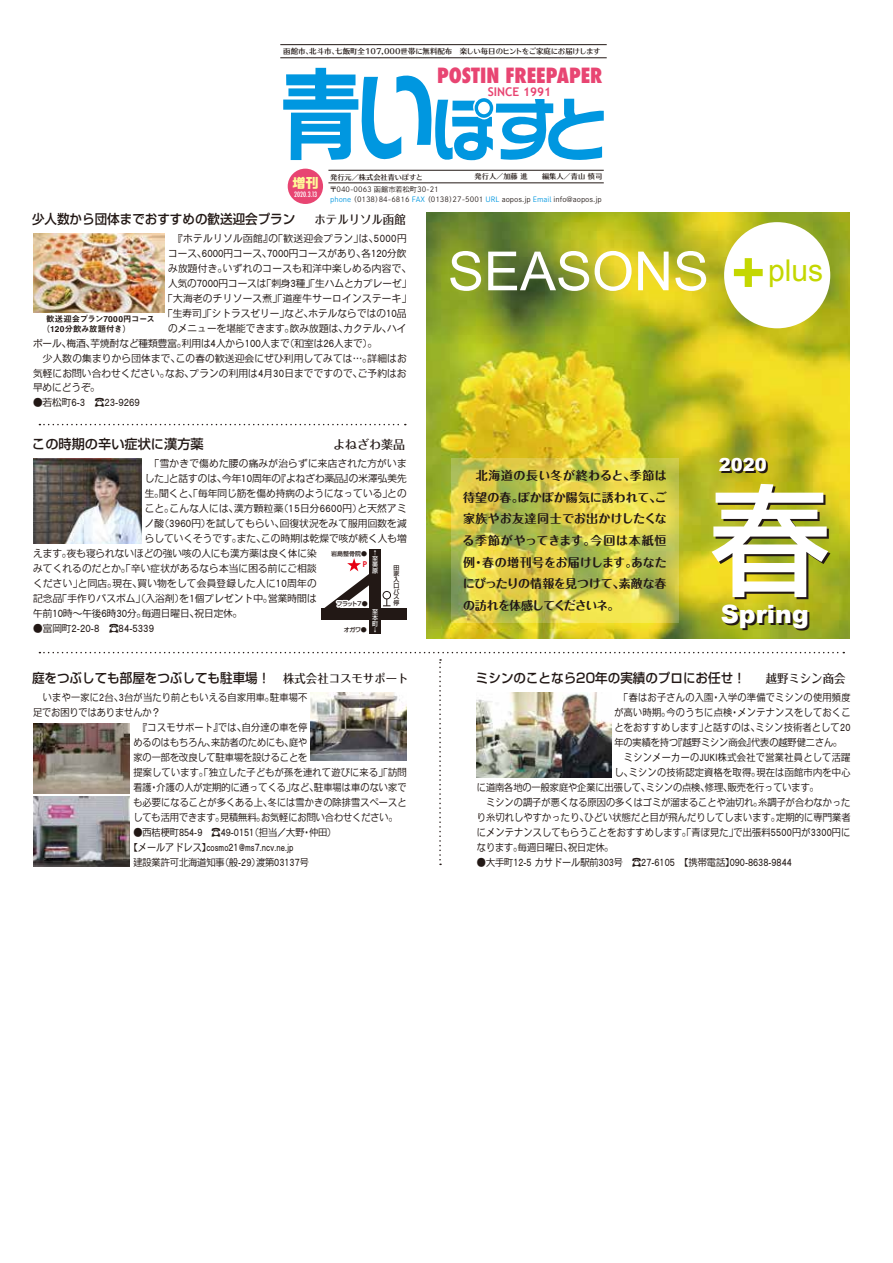
<style>
.page{position:relative;width:893px;height:1263px;background:#fff}
.page>*{position:absolute;margin:0;border:0;box-sizing:border-box;transform-origin:0 0}
.t1{font:500 120px "Shin Go";color:#fff}
.t2{font:54px "Arial";color:#fff}
.t3{font:900 25.2px "Arial";color:#fff}
.t4{font:800 condensed 20.4px "Futura";color:#e84572}
.t5{font:900 18px "Arial";color:#fff}
.t6{font:500 13.2px "Shin Go";color:#221815;scale:.95 1}
.t7{font:500 13.2px "Shin Go";color:#221815}
.t8{font:700 13.2px "Ro G San Srf Std";color:#fff899}
.t9{font:700 12px/21.6px "Maru Fo Pro";letter-spacing:-.035em;color:#221815;text-align:justify}
.t10{font:500 12px "Folk";color:#221815;scale:.95 1}
.t11{font:700 12px "Trebuchet MS";color:#e84572}
.t12{font:500 12px "Folk";color:#221815}
.t13{font:300 9.6px "M News G";letter-spacing:.015em;color:#221815}
.t14{font:300 9.6px "M News G";letter-spacing:.015em;color:#221815;scale:.95 1}
.t15{font:300 9.6px "M News G";letter-spacing:.035em;color:#221815;scale:.95 1}
.t16{font:300 9.6px "M News G";letter-spacing:.035em;color:#221815}
.t17{font:300 9.6px "M News G";letter-spacing:.04em;color:#221815}
.t18{font:300 9.6px "M News G";letter-spacing:.04em;color:#221815;scale:.95 1}
.t19{font:8.4px/10.1px "Midashi Go MB31";color:#221815}
.t20{font:7.5px "UD Typos 512 Std";letter-spacing:-.005em;color:#221815}
.t21{font:7.2px/9.6px "Shuei Go Kin Std L";color:#221815}
.t22{font:7.2px "UD Typos 512 Std";color:#221815}
.t23{font:500 condensed 7.2px "Futura";color:#fff}
.t24{font:700 7.2px "UD Shin Go Pr 6 De";color:#e60012}
.t25{font:500 6px/5.8px "Shin Go Pro";letter-spacing:-.045em;color:#221815;text-align:justify}
.t26{font:500 6px/6px "Shin Go Pro";color:#fff}
.s1{color:#0097e0}
.s2{font-family:"Folk";font-size:12px}
</style>
<div class="page">
<img style="left:426px;top:212px;width:424px;height:426px">
<svg style="left:451px;top:458px;width:228px;height:164px;background:#d1cb4f"></svg>
<svg style="left:39px;top:424px;width:367px;height:1px"></svg>
<svg style="left:39px;top:652px;width:805px;height:1px"></svg>
<svg style="left:439px;top:659px;width:2px;height:206px"></svg>
<div style="left:724px;top:222px;width:106px;height:106px;background:#fff;border-radius:50%"></div>
<svg style="left:734px;top:258px;width:29px;height:29px"></svg>
<svg style="left:283px;top:68px;width:321px;height:93px"></svg>
<hr style="left:328px;top:170px;width:276px;height:1px;background:#221815">
<hr style="left:328px;top:183px;width:276px;height:1px;background:#221815">
<hr style="left:280px;top:44px;width:327px;height:1px;background:#221815">
<hr style="left:280px;top:58px;width:327px;height:1px;background:#221815">
<div style="left:288px;top:169px;width:35px;height:35px;background:#e84572;border-radius:50%"></div>
<img style="left:33px;top:233px;width:131px;height:79px">
<img style="left:311px;top:692px;width:96px;height:68px">
<img style="left:33px;top:723px;width:97px;height:71px">
<img style="left:33px;top:796px;width:97px;height:70px">
<img style="left:477px;top:693px;width:134px;height:84px">
<div style="left:321px;top:608px;width:86px;height:11px;background:#221815"></div>
<div style="left:369px;top:549px;width:12px;height:85px;background:#221815"></div>
<svg style="left:321px;top:558px;width:70px;height:62px"></svg>
<img style="left:33px;top:458px;width:109px;height:85px">
<p class="t20" style="left:283px;top:45px;width:319px">函館市、北斗市、七飯町全107,000世帯に無料配布　楽しい毎日のヒントをご家庭にお届けします</p>
<h3 class="t4" style="left:437px;top:62px;width:167px">POSTIN FREEPAPER</h3>
<p class="t11" style="left:488px;top:84px;width:65px">SINCE 1991</p>
<h3 class="t8" style="left:292px;top:173px;width:28px">増刊</h3>
<p class="t23" style="left:294px;top:190px;width:24px">2020.3.13</p>
<p class="t22" style="left:330px;top:171px;width:94px">発行元／株式会社青いぽすと</p>
<p class="t22" style="left:475px;top:171px;width:129px">発行人／加藤 進　　編集人／青山 慎司</p>
<p class="t21" style="left:330px;top:184px;width:274px">〒040-0063 函館市若松町30-21<br><span class="s1">phone</span> （0138）84-6816 <span class="s1">FAX</span> （0138）27-5001 <span class="s1">URL</span> aopos.jp <span class="s1">Email</span> info@aopos.jp</p>
<h3 class="t6" style="left:32px;top:210px;width:279px">少人数から団体までおすすめの歓送迎会プラン</h3>
<p class="t10" style="left:315px;top:211px;width:98px">ホテルリソル函館</p>
<p class="t17" style="left:168px;top:232px;width:240px">　『ホテルリソル函館』の「歓送迎会プラン」は、5000円</p>
<p class="t13" style="left:168px;top:247px;width:240px">コース、6000円コース、7000円コースがあり、各120分飲</p>
<p class="t16" style="left:168px;top:262px;width:245px">み放題付き。いずれのコースも和洋中楽しめる内容で、</p>
<p class="t13" style="left:168px;top:277px;width:245px">人気の7000円コースは「刺身3種」「生ハムとカプレーゼ」</p>
<p class="t16" style="left:163px;top:292px;width:250px">「大海老のチリソース煮」「道産牛サーロインステーキ」</p>
<p class="t13" style="left:163px;top:307px;width:245px">「生寿司」「シトラスゼリー」など、ホテルならではの10品</p>
<p class="t13" style="left:168px;top:322px;width:240px">のメニューを堪能できます。飲み放題は、カクテル、ハイ</p>
<p class="t13" style="left:33px;top:337px;width:346px">ボール、梅酒、芋焼酎など種類豊富。利用は4人から100人まで（和室は26人まで）。</p>
<p class="t13" style="left:33px;top:352px;width:375px">　少人数の集まりから団体まで、この春の歓送迎会にぜひ利用してみては…。詳細はお</p>
<p class="t13" style="left:33px;top:367px;width:375px">気軽にお問い合わせください。なお、プランの利用は4月30日までですので、ご予約はお</p>
<p class="t13" style="left:33px;top:382px;width:69px">早めにどうぞ。</p>
<p class="t13" style="left:33px;top:397px;width:108px">●若松町6-3　☎23-9269</p>
<p class="t19" style="left:42px;top:314px;width:114px;text-indent:4px">歓送迎会プラン7000円コース（120分飲み放題付き）</p>
<h3 class="t7" style="left:32px;top:435px;width:173px">この時期の辛い症状に漢方薬</h3>
<p class="t12" style="left:333px;top:437px;width:74px">よねざわ薬品</p>
<p class="t13" style="left:145px;top:457px;width:263px">　「雪かきで傷めた腰の痛みが治らずに来店された方がいま</p>
<p class="t13" style="left:145px;top:472px;width:264px">した」と話すのは、今年10周年の『よねざわ薬品』の米澤弘美先</p>
<p class="t13" style="left:145px;top:487px;width:263px">生。聞くと、「毎年同じ筋を傷め持病のようになっている」との</p>
<p class="t13" style="left:145px;top:502px;width:263px">こと。こんな人には、漢方顆粒薬（15日分6600円）と天然アミ</p>
<p class="t13" style="left:145px;top:517px;width:263px">ノ酸（3960円）を試してもらい、回復状況をみて服用回数を減</p>
<p class="t13" style="left:145px;top:532px;width:264px">らしていくそうです。また、この時期は乾燥で咳が続く人も増</p>
<p class="t13" style="left:33px;top:547px;width:285px">えます。夜も寝られないほどの強い咳の人にも漢方薬は良く体に染</p>
<p class="t13" style="left:33px;top:562px;width:285px">みてくれるのだとか。「辛い症状があるなら本当に困る前にご相談</p>
<p class="t13" style="left:33px;top:577px;width:285px">ください」と同店。現在、買い物をして会員登録した人に10周年の</p>
<p class="t13" style="left:33px;top:592px;width:285px">記念品「手作りバスボム」（入浴剤）を1個プレゼント中。営業時間は</p>
<p class="t13" style="left:33px;top:607px;width:211px">午前10時～午後6時30分。毎週日曜日、祝日定休。</p>
<p class="t13" style="left:33px;top:622px;width:122px">●富岡町2-20-8　☎84-5339</p>
<p class="t26" style="left:372px;top:549px;width:7px">↑至美原</p>
<p class="t26" style="left:372px;top:607px;width:7px;text-align:justify">至本町↓</p>
<p class="t25" style="left:331px;top:550px;width:37px">岩島整骨院●</p>
<p class="t24" style="left:363px;top:558px;width:6px">P</p>
<p class="t25" style="left:394px;top:564px;width:7px">田家入口バス停</p>
<p class="t25" style="left:336px;top:600px;width:33px">フラット7●</p>
<p class="t25" style="left:344px;top:626px;width:25px">オガワ●</p>
<h3 class="t6" style="left:32px;top:669px;width:398px">庭をつぶしても部屋をつぶしても駐車場！ <span class="s2">株式会社コスモサポート</span></h3>
<p class="t14" style="left:43px;top:691px;width:280px">いまや一家に2台、3台が当たり前ともいえる自家用車。駐車場不</p>
<p class="t14" style="left:33px;top:706px;width:136px">足でお困りではありませんか？</p>
<p class="t14" style="left:133px;top:721px;width:185px">　『コスモサポート』では、自分達の車を停</p>
<p class="t14" style="left:133px;top:736px;width:185px">めるのはもちろん、来訪者のためにも、庭や</p>
<p class="t14" style="left:133px;top:751px;width:185px">家の一部を改良して駐車場を設けることを</p>
<p class="t14" style="left:133px;top:766px;width:289px">提案しています。「独立した子どもが孫を連れて遊びに来る」「訪問</p>
<p class="t14" style="left:133px;top:781px;width:289px">看護・介護の人が定期的に通ってくる」など、駐車場は車のない家で</p>
<p class="t14" style="left:133px;top:796px;width:289px">も必要になることが多くある上、冬には雪かきの除排雪スペースと</p>
<p class="t14" style="left:133px;top:811px;width:280px">しても活用できます。見積無料。お気軽にお問い合わせください。</p>
<p class="t14" style="left:133px;top:826px;width:215px">●西桔梗町854-9　☎49-0151（担当／大野・仲田）</p>
<p class="t14" style="left:129px;top:841px;width:175px">【メールアドレス】cosmo21@ms7.ncv.ne.jp</p>
<p class="t14" style="left:133px;top:856px;width:186px">建設業許可北海道知事（般-29）渡第03137号</p>
<h2 class="t2" style="left:448px;top:236px;width:377px">SEASONS <sup>plus</sup></h2>
<p class="t9" style="left:463px;top:463px;width:206px">　北海道の長い冬が終わると、季節は待望の春。ぽかぽか陽気に誘われて、ご家族やお友達同士でお出かけしたくなる季節がやってきます。今回は本紙恒例・春の増刊号をお届けします。あなたにぴったりの情報を見つけて、素敵な春の訪れを体感してくださいネ。</p>
<h3 class="t5" style="left:719px;top:452px;width:50px">2020</h3>
<h1 class="t1" style="left:710px;top:463px;width:121px">春</h1>
<h3 class="t3" style="left:721px;top:595px;width:90px">Spring</h3>
<h3 class="t6" style="left:476px;top:669px;width:286px">ミシンのことなら20年の実績のプロにお任せ！</h3>
<p class="t10" style="left:766px;top:670px;width:86px">越野ミシン商会</p>
<p class="t15" style="left:614px;top:691px;width:250px">　「春はお子さんの入園・入学の準備でミシンの使用頻度</p>
<p class="t15" style="left:614px;top:706px;width:250px">が高い時期。今のうちに点検・メンテナンスをしておくこ</p>
<p class="t14" style="left:614px;top:721px;width:250px">とをおすすめします」と話すのは、ミシン技術者として20</p>
<p class="t14" style="left:614px;top:736px;width:242px">年の実績を持つ『越野ミシン商会』代表の越野健二さん。</p>
<p class="t18" style="left:614px;top:751px;width:250px">　ミシンメーカーのJUKI株式会社で営業社員として活躍</p>
<p class="t15" style="left:614px;top:766px;width:250px">し、ミシンの技術認定資格を取得。現在は函館市内を中心</p>
<p class="t14" style="left:477px;top:781px;width:361px">に道南各地の一般家庭や企業に出張して、ミシンの点検、修理、販売を行っています。</p>
<p class="t14" style="left:477px;top:796px;width:395px">　ミシンの調子が悪くなる原因の多くはゴミが溜まることや油切れ。糸調子が合わなかった</p>
<p class="t14" style="left:477px;top:811px;width:395px">り糸切れしやすかったり、ひどい状態だと目が飛んだりしてしまいます。定期的に専門業者</p>
<p class="t14" style="left:477px;top:826px;width:395px">にメンテナンスしてもらうことをおすすめします。「青ぽ見た」で出張料5500円が3300円に</p>
<p class="t14" style="left:477px;top:841px;width:146px">なります。毎週日曜日、祝日定休。</p>
<p class="t14" style="left:477px;top:856px;width:333px">●大手町12-5 カサドール駅前303号　☎27-6105　【携帯電話】090-8638-9844</p>
</div>
